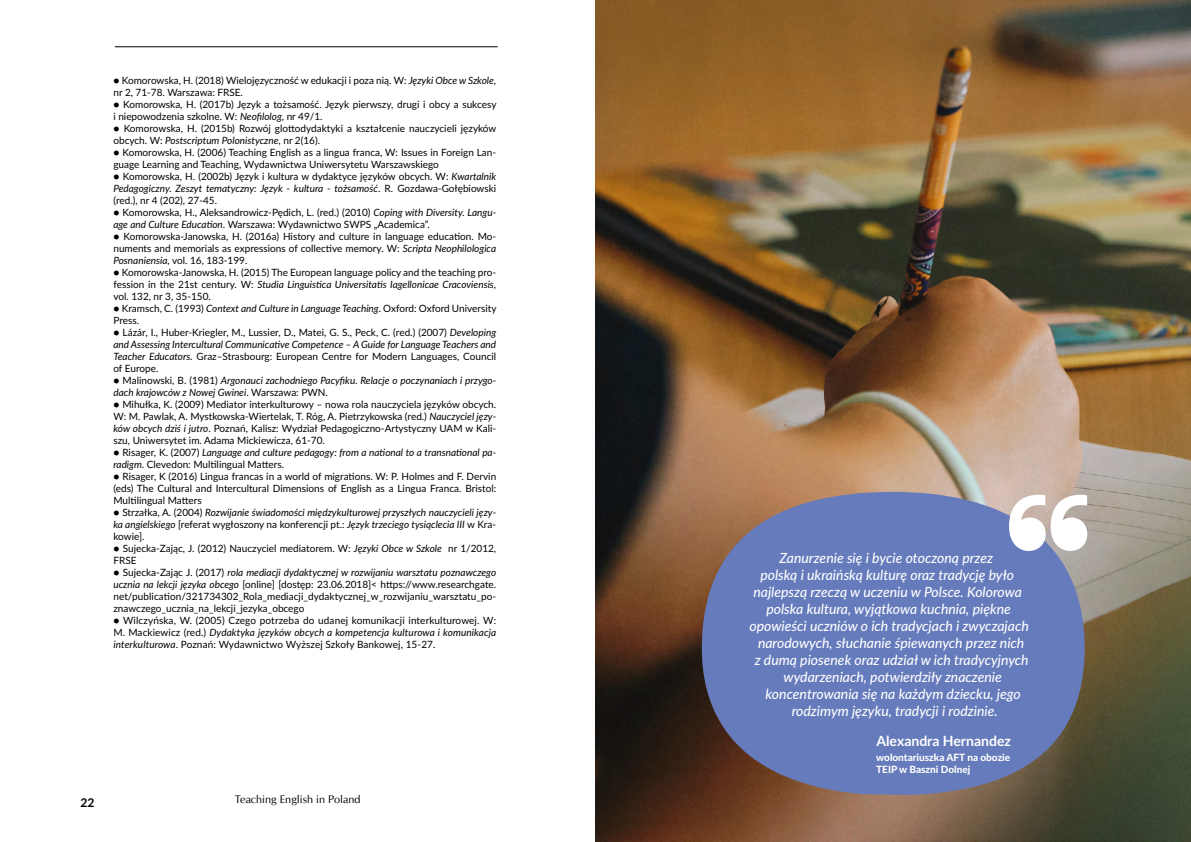
<style>
.page{position:relative;width:1191px;height:842px;background:#fff}
.page>*{position:absolute;margin:0;border:0;box-sizing:border-box;transform-origin:0 0}
.t1{font:italic 500 14px "Lato";color:#fff}
.t2{font:700 14px "Lato";color:#fff}
.t3{font:700 12px "Lato";color:#000}
.t4{font:11px "URW Classico";color:#000}
.t5{font:10px/12px "Lato";color:#000;text-align:justify}
.t6{font:italic 10px/12px "Lato";color:#000}
.t7{font:800 10px/12px "Lato";color:#fff}
.s1{font-style:italic}
.s2{font-style:normal}
</style>
<div class="page">
<img style="left:595px;top:0;width:596px;height:842px">
<hr style="left:115px;top:46px;width:382px;height:1px;background:#000">
<svg style="left:702px;top:492px;width:382px;height:303px;background:#6976aa"></svg>
<svg style="left:1009px;top:495px;width:78px;height:56px"></svg>
<p class="t5" style="left:113px;top:74px;width:384px">● Komorowska, H. (2018) Wielojęzyczność w edukacji i poza nią. W: <span class="s1">Języki Obce w Szkole</span>, nr 2, 71-78. Warszawa: FRSE.</p>
<p class="t5" style="left:113px;top:98px;width:384px">● Komorowska, H. (2017b) Język a tożsamość. Język pierwszy, drugi i obcy a sukcesy i niepowodzenia szkolne. W: <span class="s1">Neofilolog</span>, nr 49/1.</p>
<p class="t5" style="left:113px;top:122px;width:384px">● Komorowska, H. (2015b) Rozwój glottodydaktyki a kształcenie nauczycieli języków obcych. W: <span class="s1">Postscriptum Polonistyczne</span>, nr 2(16).</p>
<p class="t5" style="left:113px;top:146px;width:384px">● Komorowska, H. (2006) Teaching English as a lingua franca, W: Issues in Foreign Lan&shy;guage Learning and Teaching, Wydawnictwa Uniwersytetu Warszawskiego</p>
<p class="t5" style="left:113px;top:170px;width:384px">● Komorowska, H. (2002b) Język i kultura w dydaktyce języków obcych. W: <span class="s1">Kwartalnik Pedagogiczny. Zeszyt tematyczny: Język - kultura - tożsamość</span>. R. Gozdawa-Gołębiowski (red.), nr 4 (202), 27-45.</p>
<p class="t5" style="left:113px;top:206px;width:384px">● Komorowska, H., Aleksandrowicz-Pędich, L. (red.) (2010) <span class="s1">Coping with Diversity. Langu&shy;age and Culture Education</span>. Warszawa: Wydawnictwo SWPS „Academica”.</p>
<p class="t5" style="left:113px;top:230px;width:384px">● Komorowska-Janowska, H. (2016a) History and culture in language education. Mo&shy;numents and memorials as expressions of collective memory. W: <span class="s1">Scripta Neophilologica Posnaniensia</span>, vol. 16, 183-199.</p>
<p class="t5" style="left:113px;top:266px;width:384px">● Komorowska-Janowska, H. (2015) The European language policy and the teaching pro&shy;fession in the 21st century. W: <span class="s1">Studia Linguistica Universitatis Iagellonicae Cracoviensis</span>, vol. 132, nr 3, 35-150.</p>
<p class="t5" style="left:113px;top:302px;width:384px">● Kramsch, C. (1993) <span class="s1">Context and Culture in Language Teaching</span>. Oxford: Oxford University<br>Press.</p>
<p class="t5" style="left:113px;top:326px;width:384px">● Lázár, I., Huber-Kriegler, M., Lussier, D., Matei, G. S., Peck, C. (red.) (2007) <span class="s1">Developing and Assessing Intercultural Communicative Competence – A Guide for Language Teachers and Teacher Educators.</span> Graz–Strasbourg: European Centre for Modern Languages, Council of Europe.</p>
<p class="t6" style="left:113px;top:374px;width:384px"><span class="s2">● Malinowski, B. (1981)</span> Argonauci zachodniego Pacyfiku. Relacje o poczynaniach i przygo&shy;dach krajowców z Nowej Gwinei<span class="s2">. Warszawa: PWN.</span></p>
<p class="t5" style="left:113px;top:398px;width:384px">● Mihułka, K. (2009) Mediator interkulturowy – nowa rola nauczyciela języków obcych.<br>W: M. Pawlak, A. Mystkowska-Wiertelak, T. Róg, A. Pietrzykowska (red.) <span class="s1">Nauczyciel języ&shy;ków obcych dziś i jutro</span>. Poznań, Kalisz: Wydział Pedagogiczno-Artystyczny UAM w Kali&shy;szu, Uniwersytet im. Adama Mickiewicza, 61-70.</p>
<p class="t6" style="left:113px;top:446px;width:384px"><span class="s2">● Risager, K. (2007)</span> Language and culture pedagogy: from a national to a transnational pa&shy;radigm<span class="s2">. Clevedon: Multilingual Matters.</span></p>
<p class="t5" style="left:113px;top:470px;width:384px">● Risager, K (2016) Lingua francas in a world of migrations. W: P. Holmes and F. Dervin (eds) The Cultural and Intercultural Dimensions of English as a Lingua Franca. Bristol:<br>Multilingual Matters</p>
<p class="t6" style="left:113px;top:506px;width:384px;text-align:justify"><span class="s2">● Strzałka, A. (2004)</span> Rozwijanie świadomości międzykulturowej przyszłych nauczycieli języ&shy;ka angielskiego <span class="s2">[referat wygłoszony na konferencji pt.:</span> Język trzeciego tysiąclecia III <span class="s2">w Kra&shy;kowie].</span></p>
<p class="t5" style="left:113px;top:542px;width:384px">● Sujecka-Zając, J. (2012) Nauczyciel mediatorem. W: <span class="s1">Języki Obce w Szkole</span> nr 1/2012,<br>FRSE</p>
<p class="t5" style="left:113px;top:566px;width:384px">● Sujecka-Zając J. (2017) <span class="s1">rola mediacji dydaktycznej w rozwijaniu warsztatu poznawczego ucznia na lekcji języka obcego</span> [online] [dostęp: 23.06.2018]&lt; https://www.researchgate. net/publication/321734302_Rola_mediacji_dydaktycznej_w_rozwijaniu_warsztatu_po&shy;znawczego_ucznia_na_lekcji_jezyka_obcego</p>
<p class="t5" style="left:113px;top:614px;width:384px">● Wilczyńska, W. (2005) Czego potrzeba do udanej komunikacji interkulturowej. W:<br>M. Mackiewicz (red.) <span class="s1">Dydaktyka języków obcych a kompetencja kulturowa i komunikacja interkulturowa</span>. Poznań: Wydawnictwo Wyższej Szkoły Bankowej, 15-27.</p>
<p class="t3" style="left:80px;top:793px;width:15px">22</p>
<p class="t4" style="left:235px;top:792px;width:127px">Teaching English in Poland</p>
<h1 class="t1" style="left:779px;top:548px;width:215px">Zanurzenie się i bycie otoczoną przez</h1>
<h1 class="t1" style="left:760px;top:565px;width:255px">polską i ukraińską kulturę oraz tradycję było</h1>
<h1 class="t1" style="left:753px;top:582px;width:270px">najlepszą rzeczą w uczeniu w Polsce. Kolorowa</h1>
<h1 class="t1" style="left:766px;top:599px;width:246px">polska kultura, wyjątkowa kuchnia, piękne</h1>
<h1 class="t1" style="left:749px;top:616px;width:281px">opowieści uczniów o ich tradycjach i zwyczajach</h1>
<h1 class="t1" style="left:758px;top:633px;width:268px">narodowych, słuchanie śpiewanych przez nich</h1>
<h1 class="t1" style="left:754px;top:650px;width:275px">z dumą piosenek oraz udział w ich tradycyjnych</h1>
<h1 class="t1" style="left:783px;top:667px;width:220px">wydarzeniach, potwierdziły znaczenie</h1>
<h1 class="t1" style="left:765px;top:684px;width:257px">koncentrowania się na każdym dziecku, jego</h1>
<h1 class="t1" style="left:791px;top:701px;width:207px">rodzimym języku, tradycji i rodzinie.</h1>
<h1 class="t2" style="left:876px;top:731px;width:136px">Alexandra Hernandez</h1>
<p class="t7" style="left:876px;top:750px;width:135px">wolontariuszka AFT na obozie<br>TEIP w Baszni Dolnej</p>
</div>
